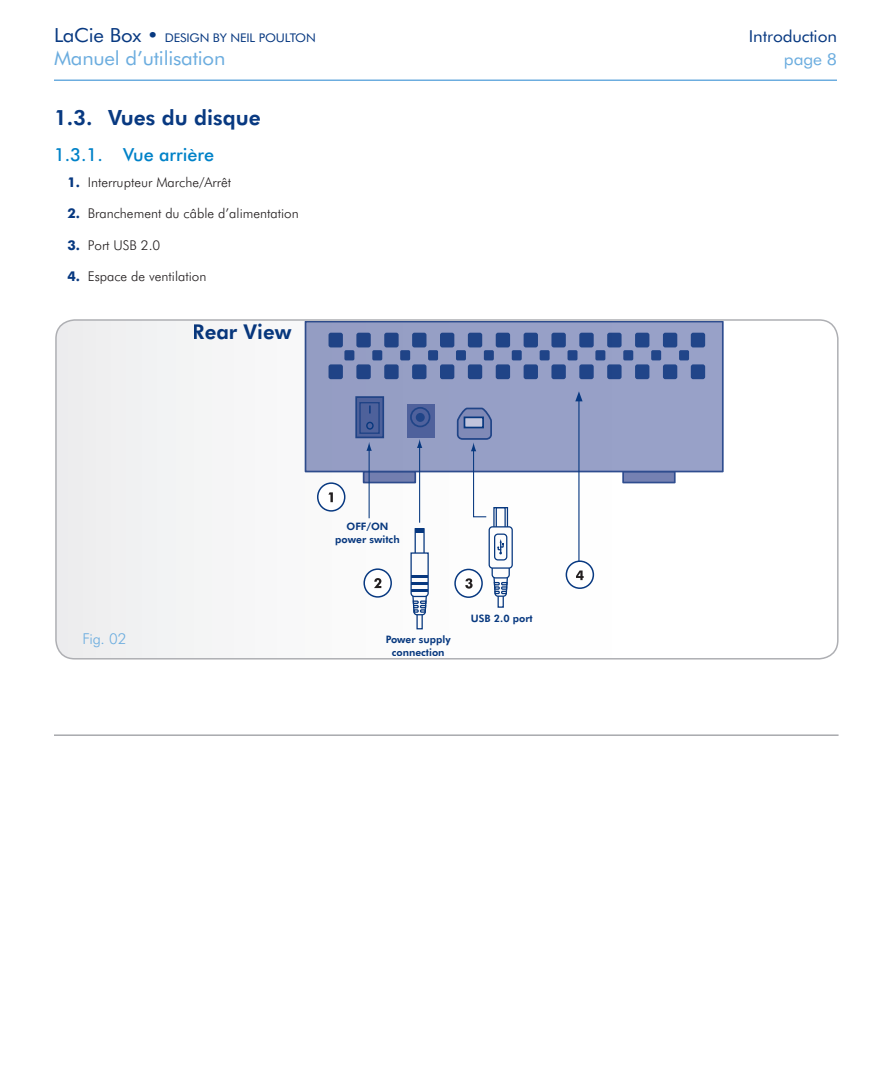
<style>
.page{position:relative;width:891px;height:1080px;background:#fff}
.page>*{position:absolute;margin:0;border:0;box-sizing:border-box;transform-origin:0 0}
._1_1_Heading{font:800 21px "Futura BT";color:#083981}
.t1{font:800 20.4px "Futura BT";color:#083981}
.t2{font:19.5px "Futura BT";letter-spacing:-.01em;color:#6caddf;scale:1.05 1}
._1_1_1_Heading{font:500 18px "Futura BT";color:#0082c8}
.t3{font:16.5px "Futura BT";letter-spacing:-.01em;color:#083981;scale:1.05 1}
.t4{font:16.5px "Futura BT";color:#6caddf;scale:1.05 1}
.t5{font:300 15px "Futura BT";color:#6caddf}
.CalloutNumbers{font:300 13.5px "Futura BT";color:#231f20}
.t6{font:12px "Futura BT";letter-spacing:-.01em;color:#083981;scale:1.05 1}
.t7{font:800 10.2px/12.3px "Futura BT";color:#083981;text-align:center}
.s1{font-size:19.5px}
.s2{font-weight:700;color:#083981}
</style>
<div class="page">
<hr style="left:54px;top:80px;width:783px;height:1px;background:#6caddf">
<hr style="left:54px;top:734px;width:785px;height:2px;background:#a8a9ad">
<svg style="left:58px;top:322px;width:778px;height:335px"></svg>
<div style="left:363px;top:471px;width:53px;height:12px;background:#7581b2;border:2px solid #2f4d8f"></div>
<div style="left:622px;top:471px;width:54px;height:12px;background:#7581b2;border:2px solid #2f4d8f"></div>
<div style="left:306px;top:322px;width:417px;height:150px;background:#98a1c8"></div>
<div style="left:305px;top:321px;width:419px;height:151px;border:2px solid #2f4d8f"></div>
<svg style="left:498px;top:597px;width:6px;height:11px"></svg>
<div style="left:489px;top:527px;width:23px;height:41px;background:#fff;border-radius:3px"></div>
<div style="left:489px;top:526px;width:24px;height:43px;border:1px solid #083981;border-radius:3px"></div>
<hr style="left:369px;top:449px;width:1px;height:69px;background:#083981">
<svg style="left:366px;top:442px;width:6px;height:9px"></svg>
<div style="left:329px;top:333px;width:14px;height:14px;background:#214589;border-radius:2px"></div>
<div style="left:356px;top:333px;width:15px;height:14px;background:#214589;border-radius:2px"></div>
<div style="left:384px;top:333px;width:15px;height:14px;background:#214589;border-radius:2px"></div>
<div style="left:412px;top:333px;width:14px;height:14px;background:#214589;border-radius:2px"></div>
<div style="left:440px;top:333px;width:14px;height:14px;background:#214589;border-radius:2px"></div>
<div style="left:468px;top:333px;width:14px;height:14px;background:#214589;border-radius:2px"></div>
<div style="left:496px;top:333px;width:14px;height:14px;background:#214589;border-radius:2px"></div>
<div style="left:524px;top:333px;width:14px;height:14px;background:#214589;border-radius:2px"></div>
<div style="left:551px;top:333px;width:15px;height:14px;background:#214589;border-radius:2px"></div>
<div style="left:579px;top:333px;width:15px;height:14px;background:#214589;border-radius:2px"></div>
<div style="left:607px;top:333px;width:15px;height:14px;background:#214589;border-radius:2px"></div>
<div style="left:635px;top:333px;width:14px;height:14px;background:#214589;border-radius:2px"></div>
<div style="left:344px;top:350px;width:10px;height:10px;background:#214589;border-radius:2px"></div>
<div style="left:372px;top:350px;width:10px;height:10px;background:#214589;border-radius:2px"></div>
<div style="left:400px;top:350px;width:10px;height:10px;background:#214589;border-radius:2px"></div>
<div style="left:428px;top:350px;width:10px;height:10px;background:#214589;border-radius:2px"></div>
<div style="left:456px;top:350px;width:10px;height:10px;background:#214589;border-radius:2px"></div>
<div style="left:484px;top:350px;width:10px;height:10px;background:#214589;border-radius:2px"></div>
<div style="left:512px;top:350px;width:10px;height:10px;background:#214589;border-radius:2px"></div>
<div style="left:540px;top:350px;width:10px;height:10px;background:#214589;border-radius:2px"></div>
<div style="left:568px;top:350px;width:10px;height:10px;background:#214589;border-radius:2px"></div>
<div style="left:595px;top:350px;width:10px;height:10px;background:#214589;border-radius:2px"></div>
<div style="left:623px;top:350px;width:10px;height:10px;background:#214589;border-radius:2px"></div>
<div style="left:329px;top:364px;width:14px;height:15px;background:#214589;border-radius:2px"></div>
<div style="left:356px;top:364px;width:15px;height:15px;background:#214589;border-radius:2px"></div>
<div style="left:384px;top:364px;width:15px;height:15px;background:#214589;border-radius:2px"></div>
<div style="left:412px;top:364px;width:14px;height:15px;background:#214589;border-radius:2px"></div>
<div style="left:440px;top:364px;width:14px;height:15px;background:#214589;border-radius:2px"></div>
<div style="left:468px;top:364px;width:14px;height:15px;background:#214589;border-radius:2px"></div>
<div style="left:496px;top:364px;width:14px;height:15px;background:#214589;border-radius:2px"></div>
<div style="left:524px;top:364px;width:14px;height:15px;background:#214589;border-radius:2px"></div>
<div style="left:551px;top:364px;width:15px;height:15px;background:#214589;border-radius:2px"></div>
<div style="left:579px;top:364px;width:15px;height:15px;background:#214589;border-radius:2px"></div>
<div style="left:607px;top:364px;width:15px;height:15px;background:#214589;border-radius:2px"></div>
<div style="left:635px;top:364px;width:14px;height:15px;background:#214589;border-radius:2px"></div>
<div style="left:663px;top:333px;width:14px;height:14px;background:#214589;border-radius:2px"></div>
<div style="left:691px;top:333px;width:14px;height:14px;background:#214589;border-radius:2px"></div>
<div style="left:651px;top:350px;width:10px;height:10px;background:#214589;border-radius:2px"></div>
<div style="left:679px;top:350px;width:10px;height:10px;background:#214589;border-radius:2px"></div>
<div style="left:663px;top:364px;width:14px;height:15px;background:#214589;border-radius:2px"></div>
<div style="left:691px;top:364px;width:14px;height:15px;background:#214589;border-radius:2px"></div>
<div style="left:356px;top:397px;width:27px;height:40px;background:#50639e"></div>
<div style="left:407px;top:404px;width:27px;height:33px;background:#50639e"></div>
<div style="left:355px;top:396px;width:29px;height:42px;border:2px solid #214589"></div>
<div style="left:359px;top:402px;width:21px;height:32px;border:1px solid #214589"></div>
<svg style="left:366px;top:405px;width:8px;height:25px"></svg>
<div style="left:410px;top:407px;width:20px;height:20px;border:2px solid #214589;border-radius:50%"></div>
<div style="left:416px;top:413px;width:9px;height:9px;background:#214589;border-radius:50%"></div>
<hr style="left:419px;top:446px;width:1px;height:77px;background:#083981">
<svg style="left:417px;top:439px;width:5px;height:9px"></svg>
<div style="left:415px;top:528px;width:10px;height:27px;background:#fff;border:1px solid #083981"></div>
<div style="left:416px;top:613px;width:7px;height:16px;background:#fff;border:1px solid #083981"></div>
<svg style="left:410px;top:552px;width:19px;height:64px"></svg>
<svg style="left:415px;top:529px;width:9px;height:4px"></svg>
<hr style="left:412px;top:575px;width:16px;height:3px;background:#083981">
<hr style="left:411px;top:582px;width:17px;height:3px;background:#083981">
<hr style="left:412px;top:589px;width:16px;height:3px;background:#083981">
<div style="left:55px;top:319px;width:784px;height:341px;border:2px solid #aeafb3;border-radius:19px"></div>
<hr style="left:578px;top:399px;width:2px;height:162px;background:#083981">
<svg style="left:575px;top:391px;width:8px;height:10px"></svg>
<div style="left:318px;top:483px;width:27px;height:28px;background:#fff;border-radius:50%"></div>
<div style="left:317px;top:482px;width:28px;height:30px;border:2px solid #083981;border-radius:50%"></div>
<svg style="left:328px;top:492px;width:5px;height:10px"></svg>
<div style="left:364px;top:569px;width:27px;height:28px;background:#fff;border-radius:50%"></div>
<div style="left:363px;top:568px;width:29px;height:30px;border:2px solid #083981;border-radius:50%"></div>
<svg style="left:374px;top:578px;width:7px;height:10px"></svg>
<div style="left:454px;top:569px;width:29px;height:29px;border:2px solid #083981;border-radius:50%"></div>
<svg style="left:456px;top:407px;width:54px;height:190px"></svg>
<div style="left:566px;top:561px;width:27px;height:27px;background:#fff;border-radius:50%"></div>
<div style="left:566px;top:560px;width:28px;height:29px;border:2px solid #083981;border-radius:50%"></div>
<svg style="left:576px;top:571px;width:8px;height:9px"></svg>
<p class="t6" style="left:54px;top:30px;width:251px"><span class="s1">LaCie Box •</span> DESIGN BY NEIL POULTON</p>
<p class="t3" style="left:749px;top:26px;width:85px">Introduction</p>
<h3 class="t2" style="left:54px;top:46px;width:165px">Manuel d’utilisation</h3>
<p class="t4" style="left:784px;top:49px;width:52px">page 8</p>
<p class="_1_1_Heading" style="left:54px;top:105px;width:208px">1.3. Vues du disque</p>
<p class="_1_1_1_Heading" style="left:54px;top:144px;width:162px">1.3.1. Vue arrière</p>
<p class="CalloutNumbers" style="left:68px;top:174px;width:165px"><span class="s2">1.</span> Interrupteur Marche/Arrêt</p>
<p class="CalloutNumbers" style="left:68px;top:205px;width:233px"><span class="s2">2.</span> Branchement du câble d’alimentation</p>
<p class="CalloutNumbers" style="left:68px;top:237px;width:94px"><span class="s2">3.</span> Port USB 2.0</p>
<p class="CalloutNumbers" style="left:68px;top:268px;width:140px"><span class="s2">4.</span> Espace de ventilation</p>
<h2 class="t1" style="left:193px;top:319px;width:100px">Rear View</h2>
<p class="t5" style="left:82px;top:630px;width:46px">Fig. 02</p>
<p class="t7" style="left:335px;top:521px;width:66px">OFF/ON power switch</p>
<p class="t7" style="left:386px;top:633px;width:67px">Power supply connection</p>
<p class="t7" style="left:471px;top:612px;width:63px">USB 2.0 port</p>
</div>
